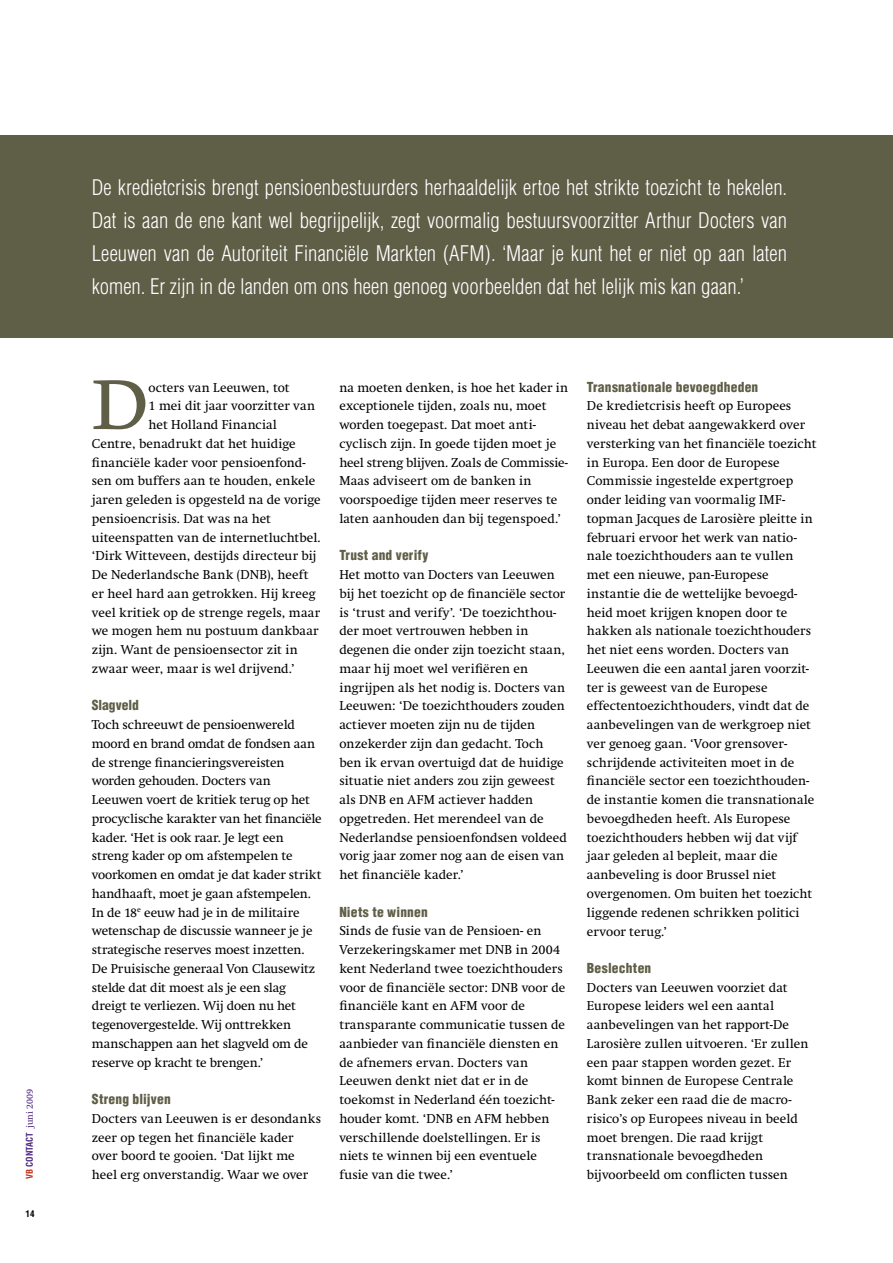
<style>
.page{position:relative;width:893px;height:1263px;background:#fff}
.page>*{position:absolute;margin:0;border:0;box-sizing:border-box;transform-origin:0 0}
.t1{font:74.25px "Lexicon No 1 Roman A Txt";color:#5f5e47}
.t2{font:300 condensed 21px/33px "Helvetica";letter-spacing:.005em;color:#fff;text-align:justify}
.t3{font:900 condensed 13.5px "Helvetica";letter-spacing:.015em;color:#5f5e47}
.t4{font:900 condensed 13.5px "Helvetica";letter-spacing:-.005em;color:#5f5e47}
.t5{font:12.75px/18.8px "Swift";letter-spacing:.005em;color:#000}
.t6{font:9px "Swift";color:#4f2683}
.t7{font:700 condensed 9px "Helvetica";color:#000}
.s1{font-family:"Helvetica";font-weight:700;font-stretch:condensed;color:#bf311a}
.s2{font-family:"Helvetica";font-weight:700;font-stretch:condensed}
</style>
<div class="page">
<div style="left:0;top:135px;width:893px;height:202px;background:#5f5e47"></div>
<p class="t6" style="left:25px;top:1179px;width:92px;rotate:-90deg"><span class="s1">VB</span> <span class="s2">CONTACT</span> juni 2009</p>
<p class="t7" style="left:26px;top:1208px;width:10px">14</p>
<p class="t2" style="left:92px;top:171px;width:697px">De kredietcrisis brengt pensioenbestuurders herhaaldelijk ertoe het strikte toezicht te hekelen.<br>Dat is aan de ene kant wel begrijpelijk, zegt voormalig bestuursvoorzitter Arthur Docters van Leeuwen van de Autoriteit Financiële Markten (AFM). ‘Maar je kunt het er niet op aan laten komen. Er zijn in de landen om ons heen genoeg voorbeelden dat het lelijk mis kan gaan.’</p>
<h1 class="t1" style="left:92px;top:363px;width:58px">D</h1>
<p class="t5" style="left:149px;top:378px;width:142px">octers van Leeuwen, tot</p>
<p class="t5" style="left:149px;top:397px;width:168px">1 mei dit jaar voorzitter van</p>
<p class="t5" style="left:149px;top:416px;width:130px">het Holland Financial</p>
<p class="t5" style="left:92px;top:434px;width:205px">Centre, benadrukt dat het huidige</p>
<p class="t5" style="left:92px;top:453px;width:215px">financiële kader voor pensioenfond-</p>
<p class="t5" style="left:92px;top:472px;width:225px">sen om buffers aan te houden, enkele</p>
<p class="t5" style="left:92px;top:491px;width:230px">jaren geleden is opgesteld na de vorige</p>
<p class="t5" style="left:92px;top:509px;width:181px">pensioencrisis. Dat was na het</p>
<p class="t5" style="left:92px;top:528px;width:230px">uiteenspatten van de internetluchtbel.</p>
<p class="t5" style="left:92px;top:547px;width:226px">‘Dirk Witteveen, destijds directeur bij</p>
<p class="t5" style="left:92px;top:566px;width:218px">De Nederlandsche Bank (DNB), heeft</p>
<p class="t5" style="left:92px;top:584px;width:225px">er heel hard aan getrokken. Hij kreeg</p>
<p class="t5" style="left:92px;top:603px;width:230px">veel kritiek op de strenge regels, maar</p>
<p class="t5" style="left:92px;top:622px;width:228px">we mogen hem nu postuum dankbaar</p>
<p class="t5" style="left:92px;top:641px;width:207px">zijn. Want de pensioensector zit in</p>
<p class="t5" style="left:92px;top:659px;width:204px">zwaar weer, maar is wel drijvend.’</p>
<p class="t4" style="left:92px;top:697px;width:49px">Slagveld</p>
<p class="t5" style="left:92px;top:716px;width:231px">Toch schreeuwt de pensioenwereld moord en brand omdat de fondsen aan de strenge financieringsvereisten worden gehouden. Docters van Leeuwen voert de kritiek terug op het procyclische karakter van het financiële kader. ‘Het is ook raar. Je legt een streng kader op om afstempelen te voorkomen en omdat je dat kader strikt handhaaft, moet je gaan afstempelen.<br>In de 18<sup>e</sup> eeuw had je in de militaire wetenschap de discussie wanneer je je strategische reserves moest inzetten.<br>De Pruisische generaal Von Clausewitz stelde dat dit moest als je een slag dreigt te verliezen. Wij doen nu het tegenovergestelde. Wij onttrekken manschappen aan het slagveld om de reserve op kracht te brengen.’</p>
<p class="t3" style="left:92px;top:1091px;width:81px">Streng blijven</p>
<p class="t5" style="left:92px;top:1109px;width:231px">Docters van Leeuwen is er desondanks zeer op tegen het financiële kader over boord te gooien. ‘Dat lijkt me heel erg onverstandig. Waar we over</p>
<p class="t5" style="left:339px;top:378px;width:230px">na moeten denken, is hoe het kader in exceptionele tijden, zoals nu, moet worden toegepast. Dat moet anti&shy;cyclisch zijn. In goede tijden moet je heel streng blijven. Zoals de Commissie-Maas adviseert om de banken in voorspoedige tijden meer reserves te laten aanhouden dan bij tegenspoed.’</p>
<p class="t3" style="left:339px;top:547px;width:91px">Trust and verify</p>
<p class="t5" style="left:339px;top:566px;width:229px">Het motto van Docters van Leeuwen bij het toezicht op de financiële sector is ‘trust and verify’. ‘De toezichthou&shy;der moet vertrouwen hebben in degenen die onder zijn toezicht staan, maar hij moet wel verifiëren en ingrijpen als het nodig is. Docters van Leeuwen: ‘De toezichthouders zouden actiever moeten zijn nu de tijden onzekerder zijn dan gedacht. Toch ben ik ervan overtuigd dat de huidige situatie niet anders zou zijn geweest als DNB en AFM actiever hadden opgetreden. Het merendeel van de Nederlandse pensioenfondsen voldeed vorig jaar zomer nog aan de eisen van het financiële kader.’</p>
<p class="t3" style="left:339px;top:903px;width:90px">Niets te winnen</p>
<p class="t5" style="left:339px;top:922px;width:227px">Sinds de fusie van de Pensioen- en Verzekeringskamer met DNB in 2004 kent Nederland twee toezichthouders voor de financiële sector: DNB voor de financiële kant en AFM voor de transparante communicatie tussen de aanbieder van financiële diensten en de afnemers ervan. Docters van Leeuwen denkt niet dat er in de toekomst in Nederland één toezicht&shy;houder komt. ‘DNB en AFM hebben verschillende doelstellingen. Er is niets te winnen bij een eventuele fusie van die twee.’</p>
<p class="t3" style="left:587px;top:378px;width:173px">Transnationale bevoegdheden</p>
<p class="t5" style="left:587px;top:397px;width:231px">De kredietcrisis heeft op Europees niveau het debat aangewakkerd over versterking van het financiële toezicht in Europa. Een door de Europese Commissie ingestelde expertgroep onder leiding van voormalig IMF&shy;topman Jacques de Larosière pleitte in februari ervoor het werk van natio&shy;nale toezichthouders aan te vullen met een nieuwe, pan-Europese instantie die de wettelijke bevoegd&shy;heid moet krijgen knopen door te hakken als nationale toezichthouders het niet eens worden. Docters van Leeuwen die een aantal jaren voorzit&shy;ter is geweest van de Europese effectentoezichthouders, vindt dat de aanbevelingen van de werkgroep niet ver genoeg gaan. ‘Voor grensover&shy;schrijdende activiteiten moet in de financiële sector een toezichthouden&shy;de instantie komen die transnationale bevoegdheden heeft. Als Europese toezichthouders hebben wij dat vijf jaar geleden al bepleit, maar die aanbeveling is door Brussel niet overgenomen. Om buiten het toezicht liggende redenen schrikken politici ervoor terug.’</p>
<p class="t3" style="left:587px;top:959px;width:66px">Beslechten</p>
<p class="t5" style="left:587px;top:978px;width:223px">Docters van Leeuwen voorziet dat Europese leiders wel een aantal aanbevelingen van het rapport-De Larosière zullen uitvoeren. ‘Er zullen een paar stappen worden gezet. Er komt binnen de Europese Centrale Bank zeker een raad die de macro&shy;risico’s op Europees niveau in beeld moet brengen. Die raad krijgt transnationale bevoegdheden bijvoorbeeld om conflicten tussen</p>
</div>
